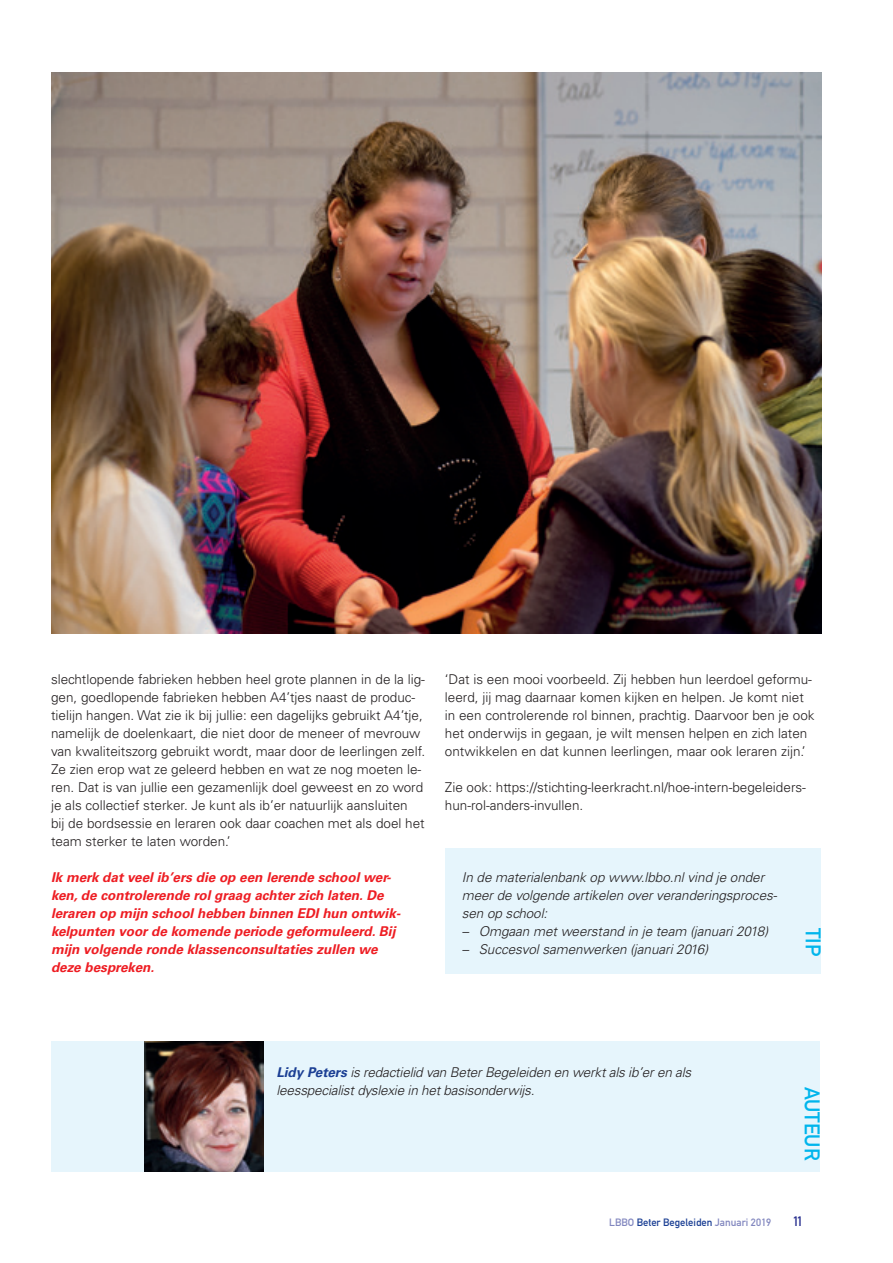
<style>
.page{position:relative;width:893px;height:1263px;background:#fff}
.page>*{position:absolute;margin:0;border:0;box-sizing:border-box;transform-origin:0 0}
.t1{font:21px "DIN Mittelschrift LT";color:#00b5ec}
.t2{font:300 13.5px/18px "Univers LT Std";color:#231f20}
.t3{font:italic 300 13.5px/18px "Univers LT Std";letter-spacing:-.005em;color:#231f20}
.t4{font:italic 700 13.5px/18px "Univers LT Std";color:#ee1d23}
.t5{font:13.5px "DIN Mittelschrift LT";color:#2b3291}
.t6{font:10.5px "DIN Mittelschrift LT";color:#8287bf}
.s1{font-weight:700;color:#1b3f94}
.s2{color:#1b3f94}
</style>
<div class="page">
<div style="left:51px;top:1041px;width:768px;height:131px;background:#e6f5fc"></div>
<img style="left:145px;top:1041px;width:119px;height:131px">
<div style="left:445px;top:848px;width:375px;height:126px;background:#e6f5fc"></div>
<img style="left:51px;top:72px;width:771px;height:561px">
<p class="t2" style="left:51px;top:670px;width:376px">slechtlopende fabrieken hebben heel grote plannen in de la lig&shy;gen, goedlopende fabrieken hebben A4’tjes naast de produc&shy;tielijn hangen. Wat zie ik bij jullie: een dagelijks gebruikt A4’tje, namelijk de doelenkaart, die niet door de meneer of mevrouw van kwaliteitszorg gebruikt wordt, maar door de leerlingen zelf.<br>Ze zien erop wat ze geleerd hebben en wat ze nog moeten le&shy;ren. Dat is van jullie een gezamenlijk doel geweest en zo word je als collectief sterker. Je kunt als ib’er natuurlijk aansluiten<br>bij de bordsessie en leraren ook daar coachen met als doel het team sterker te laten worden.’</p>
<p class="t4" style="left:51px;top:868px;width:351px">Ik merk dat veel ib’ers die op een lerende school wer&shy;ken, de controlerende rol graag achter zich laten. De leraren op mijn school hebben binnen EDI hun ontwik&shy;kelpunten voor de komende periode geformuleerd. Bij mijn volgende ronde klassenconsultaties zullen we deze bespreken.</p>
<p class="t3" style="left:462px;top:868px;width:317px">In de materialenbank op www.lbbo.nl vind je onder meer de volgende artikelen over veranderingsproces&shy;sen op school:</p>
<p class="t2" style="left:445px;top:670px;width:371px">‘Dat is een mooi voorbeeld. Zij hebben hun leerdoel geformu&shy;leerd, jij mag daarnaar komen kijken en helpen. Je komt niet in een controlerende rol binnen, prachtig. Daarvoor ben je ook het onderwijs in gegaan, je wilt mensen helpen en zich laten ontwikkelen en dat kunnen leerlingen, maar ook leraren zijn.’</p>
<p class="t2" style="left:445px;top:778px;width:363px">Zie ook: https://stichting-leerkracht.nl/hoe-intern-begeleiders&shy;hun-rol-anders-invullen.</p>
<p class="t3" style="left:462px;top:922px;width:308px">– Omgaan met weerstand in je team (januari 2018)</p>
<p class="t3" style="left:462px;top:940px;width:248px">– Succesvol samenwerken (januari 2016)</p>
<h1 class="t1" style="left:826px;top:928px;width:30px;rotate:90deg">TIP</h1>
<p class="t3" style="left:276px;top:1063px;width:416px"><span class="s1">Lidy Peters</span> is redactielid van Beter Begeleiden en werkt als ib’er en als leesspecialist dyslexie in het basisonderwijs.</p>
<h1 class="t1" style="left:825px;top:1086px;width:75px;rotate:90deg">AUTEUR</h1>
<p class="t6" style="left:609px;top:1216px;width:163px">LBBO <span class="s2">Beter Begeleiden</span> Januari 2019</p>
<p class="t5" style="left:793px;top:1213px;width:12px">11</p>
</div>
